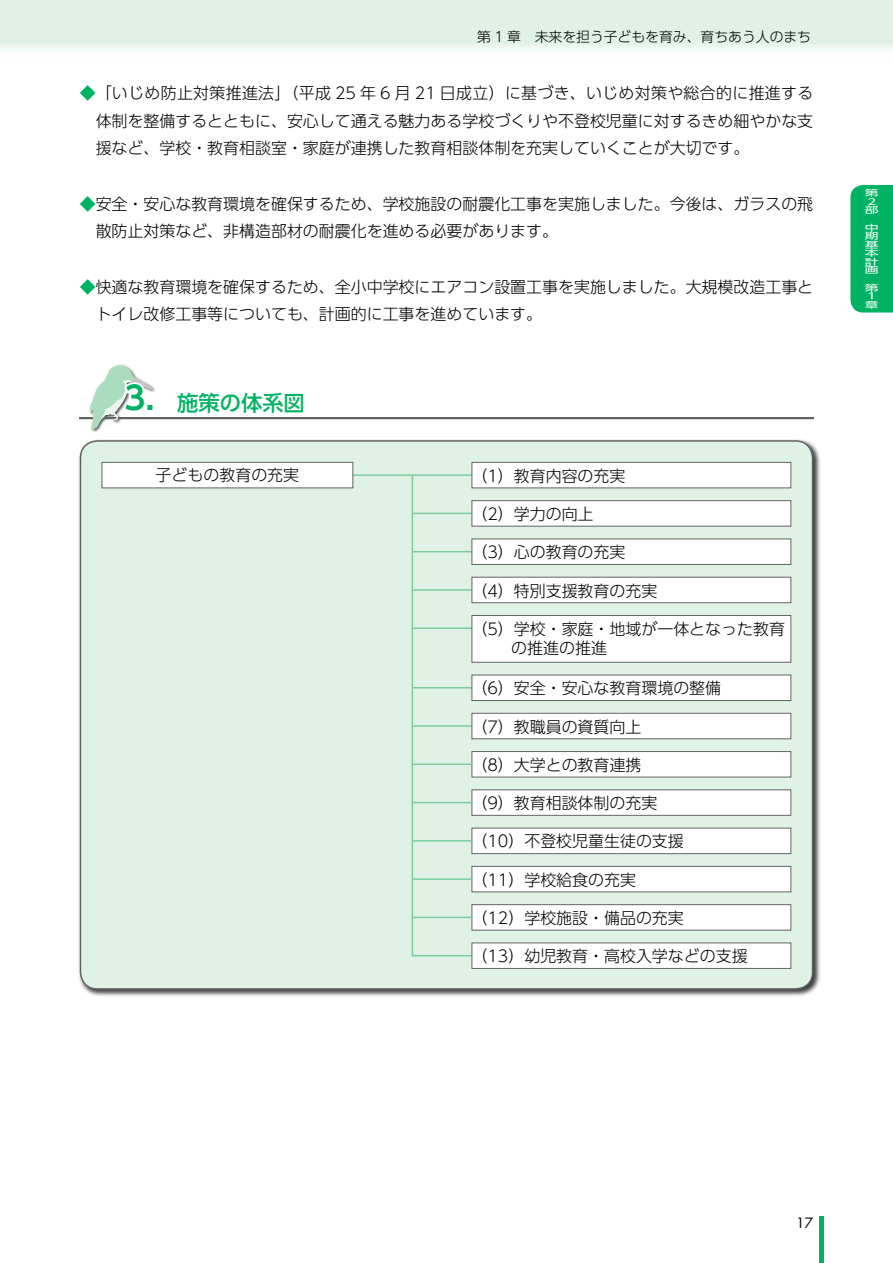
<style>
.page{position:relative;width:893px;height:1263px;background:#fff}
.page>*{position:absolute;margin:0;border:0;box-sizing:border-box;transform-origin:0 0}
.t1{font:500 21.3px "UD Shin Go Pro";color:#00b263}
.t2{font:300 15.9px/27.6px "UD Shin Go Pro";color:#000}
.t3{font:300 13.8px "UD Shin Go Pro";color:#000}
.t4{font:13.8px "Futura";color:#000}
.t5{font:8.55px/8.6px "UD Shin Go Pro";color:#fff;scale:1.61 1}
.s1{color:#00b263}
.s2{font-family:"UD Shin Go Pro De";font-weight:700;font-size:31.95px}
</style>
<div class="page">
<div style="left:0;top:0;width:893px;height:60px;background:linear-gradient(to bottom,#d8efdf,#f3faf5)"></div>
<hr style="left:820px;top:1216px;width:4px;height:47px;background:#00b263">
<div style="left:850px;top:185px;width:43px;height:128px;background:#00b263"></div>
<img style="left:88px;top:386px;width:69px;height:46px">
<hr style="left:80px;top:417px;width:25px;height:2px;background:#636363">
<hr style="left:113px;top:417px;width:700px;height:2px;background:#636363">
<svg style="left:90px;top:364px;width:62px;height:65px"></svg>
<svg style="left:172px;top:419px;width:136px;height:1px"></svg>
<div style="left:78px;top:439px;width:743px;height:558px;background:#000;opacity:.75"></div>
<div style="left:80px;top:441px;width:732px;height:548px;background:#e0f2e6;border-radius:17px"></div>
<hr style="left:353px;top:474px;width:119px;height:2px;background:#7bcd9d">
<svg style="left:411px;top:474px;width:62px;height:483px"></svg>
<div style="left:472px;top:462px;width:319px;height:26px;background:#fff"></div>
<div style="left:472px;top:462px;width:319px;height:26px;border:1px solid #636363"></div>
<div style="left:102px;top:462px;width:251px;height:26px;background:#fff"></div>
<div style="left:102px;top:462px;width:251px;height:26px;border:1px solid #636363"></div>
<div style="left:472px;top:501px;width:319px;height:25px;background:#fff"></div>
<div style="left:472px;top:500px;width:319px;height:26px;border:1px solid #636363"></div>
<div style="left:472px;top:539px;width:319px;height:25px;background:#fff"></div>
<div style="left:472px;top:538px;width:319px;height:27px;border:1px solid #636363"></div>
<div style="left:472px;top:577px;width:319px;height:26px;background:#fff"></div>
<div style="left:472px;top:577px;width:319px;height:26px;border:1px solid #636363"></div>
<div style="left:472px;top:615px;width:319px;height:47px;background:#fff"></div>
<div style="left:472px;top:615px;width:319px;height:48px;border:1px solid #636363"></div>
<div style="left:472px;top:675px;width:319px;height:25px;background:#fff"></div>
<div style="left:472px;top:675px;width:319px;height:26px;border:1px solid #636363"></div>
<div style="left:472px;top:713px;width:319px;height:26px;background:#fff"></div>
<div style="left:472px;top:713px;width:319px;height:26px;border:1px solid #636363"></div>
<div style="left:472px;top:751px;width:319px;height:26px;background:#fff"></div>
<div style="left:472px;top:751px;width:319px;height:26px;border:1px solid #636363"></div>
<div style="left:472px;top:790px;width:319px;height:25px;background:#fff"></div>
<div style="left:472px;top:789px;width:319px;height:27px;border:1px solid #636363"></div>
<div style="left:472px;top:828px;width:319px;height:26px;background:#fff"></div>
<div style="left:472px;top:828px;width:319px;height:26px;border:1px solid #636363"></div>
<div style="left:472px;top:866px;width:319px;height:26px;background:#fff"></div>
<div style="left:472px;top:866px;width:319px;height:26px;border:1px solid #636363"></div>
<div style="left:472px;top:905px;width:319px;height:25px;background:#fff"></div>
<div style="left:472px;top:904px;width:319px;height:26px;border:1px solid #636363"></div>
<div style="left:472px;top:943px;width:319px;height:25px;background:#fff"></div>
<div style="left:472px;top:942px;width:319px;height:27px;border:1px solid #636363"></div>
<hr style="left:412px;top:763px;width:60px;height:2px;background:#7bcd9d">
<hr style="left:412px;top:802px;width:60px;height:1px;background:#7bcd9d">
<hr style="left:412px;top:840px;width:60px;height:2px;background:#7bcd9d">
<hr style="left:412px;top:878px;width:60px;height:2px;background:#7bcd9d">
<hr style="left:412px;top:917px;width:60px;height:1px;background:#7bcd9d">
<p class="t3" style="left:477px;top:26px;width:335px">第 1 章　未来を担う子どもを育み、育ちあう人のまち</p>
<p class="t2" style="left:96px;top:79px;width:719px;text-align:justify;text-indent:-16px"><span class="s1">◆</span>「いじめ防止対策推進法」（平成 25 年 6 月 21 日成立）に基づき、いじめ対策や総合的に推進する体制を整備するとともに、安心して通える魅力ある学校づくりや不登校児童に対するきめ細やかな支援など、学校・教育相談室・家庭が連携した教育相談体制を充実していくことが大切です。</p>
<p class="t2" style="left:96px;top:189px;width:719px;text-indent:-16px"><span class="s1">◆</span>安全・安心な教育環境を確保するため、学校施設の耐震化工事を実施しました。今後は、ガラスの飛散防止対策など、非構造部材の耐震化を進める必要があります。</p>
<p class="t2" style="left:96px;top:272px;width:719px;text-indent:-16px"><span class="s1">◆</span>快適な教育環境を確保するため、全小中学校にエアコン設置工事を実施しました。大規模改造工事とトイレ改修工事等についても、計画的に工事を進めています。</p>
<p class="t1" style="left:124px;top:385px;width:182px"><span class="s2">3．</span>施策の体系図</p>
<p class="t2" style="left:156px;top:460px;width:145px">子どもの教育の充実</p>
<p class="t2" style="left:471px;top:461px;width:156px">（1）教育内容の充実</p>
<p class="t2" style="left:471px;top:500px;width:124px">（2）学力の向上</p>
<p class="t2" style="left:471px;top:538px;width:156px">（3）心の教育の充実</p>
<p class="t2" style="left:471px;top:576px;width:187px">（4）特別支援教育の充実</p>
<p class="t2" style="left:479px;top:618px;width:307px;line-height:19.5px;text-indent:-8px">（5）学校・家庭・地域が一体となった教育　　の推進の推進</p>
<p class="t2" style="left:471px;top:674px;width:251px">（6）安全・安心な教育環境の整備</p>
<p class="t2" style="left:471px;top:712px;width:171px">（7）教職員の資質向上</p>
<p class="t2" style="left:471px;top:750px;width:171px">（8）大学との教育連携</p>
<p class="t2" style="left:471px;top:789px;width:187px">（9）教育相談体制の充実</p>
<p class="t2" style="left:471px;top:827px;width:214px">（10）不登校児童生徒の支援</p>
<p class="t2" style="left:471px;top:865px;width:166px">（11）学校給食の充実</p>
<p class="t2" style="left:471px;top:903px;width:214px">（12）学校施設・備品の充実</p>
<p class="t2" style="left:471px;top:942px;width:278px">（13）幼児教育・高校入学などの支援</p>
<p class="t5" style="left:865px;top:189px;width:10px">第<br>２部</p>
<p class="t5" style="left:865px;top:223px;width:10px;text-align:justify">中期基本計画</p>
<p class="t5" style="left:865px;top:283px;width:10px">第<br>１章</p>
<p class="t4" style="left:796px;top:1214px;width:19px">17</p>
</div>
